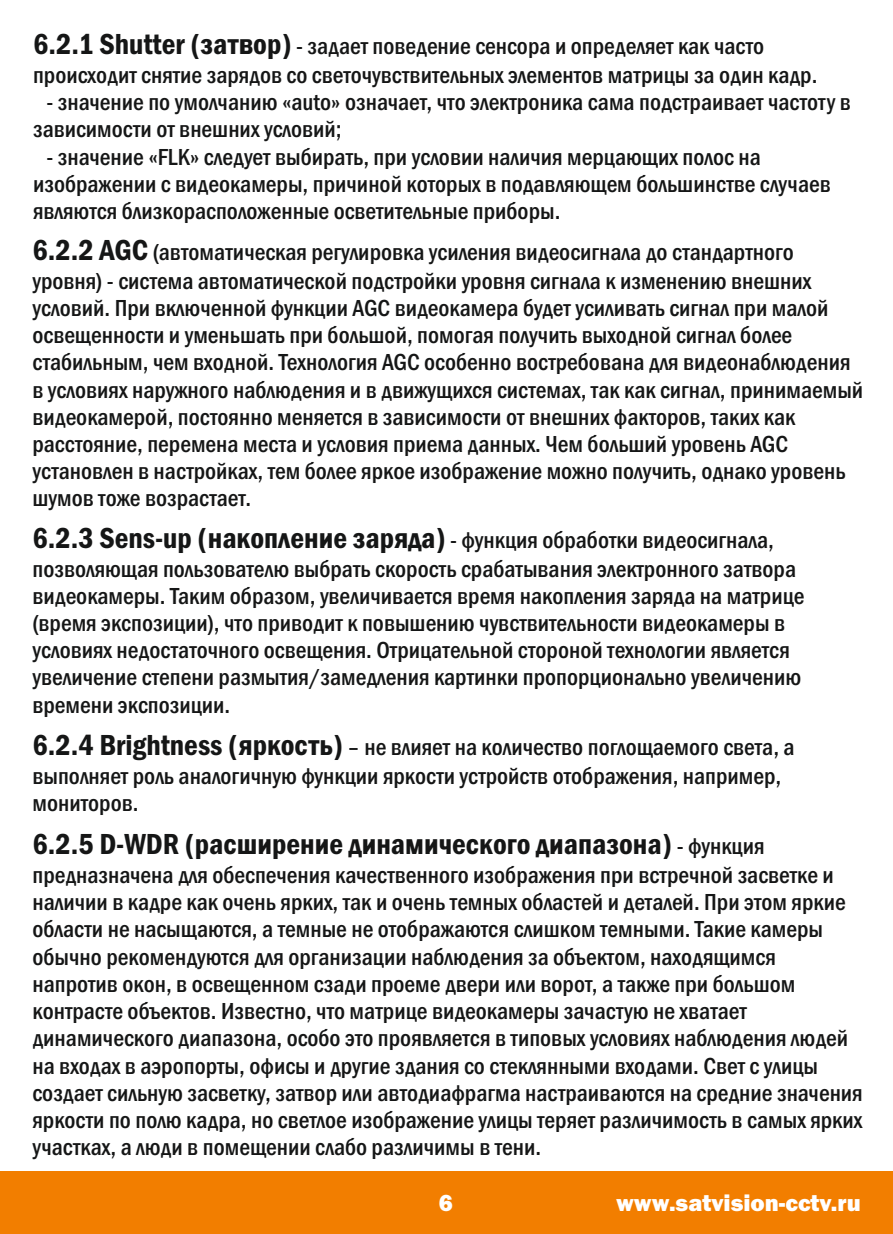
<style>
.page{position:relative;width:893px;height:1234px;background:#fff}
.page>*{position:absolute;margin:0;border:0;box-sizing:border-box;transform-origin:0 0}
.t1{font:600 condensed 30px "Franklin Gothic";color:#151616}
.t2{font:500 condensed 24px/27.3px "Franklin Gothic";color:#151616}
.t3{font:800 24px "Franklin Gothic";color:#fff}
.s1{font-weight:600;font-size:30px}
.s2{font-weight:500;font-size:24px}
</style>
<div class="page">
<div style="left:0;top:1170px;width:893px;height:63px;background:#f27e00"></div>
<p class="t2" style="left:33px;top:34px;width:786px;line-height:28.5px"><span class="s1">6.2.1 Shutter (затвор)</span> - задает поведение сенсора и определяет как часто происходит снятие зарядов со светочувствительных элементов матрицы за один кадр.</p>
<p class="t2" style="left:33px;top:90px;width:819px;text-indent:13px">- значение по умолчанию «auto» означает, что электроника сама подстраивает частоту в зависимости от внешних условий;</p>
<p class="t2" style="left:33px;top:145px;width:799px;text-indent:13px">- значение «FLK» следует выбирать, при условии наличия мерцающих полос на изображении с видеокамеры, причиной которых в подавляющем большинстве случаев являются близкорасположенные осветительные приборы.</p>
<p class="t2" style="left:32px;top:240px;width:832px"><span class="s1">6.2.2 AGC</span> (автоматическая регулировка усиления видеосигнала до стандартного уровня) - система автоматической подстройки уровня сигнала к изменению внешних условий. При включенной функции AGC видеокамера будет усиливать сигнал при малой освещенности и уменьшать при большой, помогая получить выходной сигнал более стабильным, чем входной. Технология AGC особенно востребована для видеонаблюдения в условиях наружного наблюдения и в движущихся системах, так как сигнал, принимаемый видеокамерой, постоянно меняется в зависимости от внешних факторов, таких как расстояние, перемена места и условия приема данных. Чем больший уровень AGC установлен в настройках, тем более яркое изображение можно получить, однако уровень шумов тоже возрастает.</p>
<p class="t1" style="left:32px;top:527px;width:743px">6.2.3 Sens-up (накопление заряда) <span class="s2">- функция обработки видеосигнала,</span></p>
<p class="t2" style="left:32px;top:556px;width:773px">позволяющая пользователю выбрать скорость срабатывания электронного затвора видеокамеры. Таким образом, увеличивается время накопления заряда на матрице (время экспозиции), что приводит к повышению чувствительности видеокамеры в условиях недостаточного освещения. Отрицательной стороной технологии является увеличение степени размытия/замедления картинки пропорционально увеличению времени экспозиции.</p>
<p class="t2" style="left:32px;top:735px;width:764px"><span class="s1">6.2.4 Brightness (яркость)</span> – не влияет на количество поглощаемого света, а выполняет роль аналогичную функции яркости устройств отображения, например, мониторов.</p>
<p class="t1" style="left:32px;top:833px;width:733px">6.2.5 D-WDR (расширение динамического диапазона) <span class="s2">- функция</span></p>
<p class="t2" style="left:32px;top:863px;width:832px">предназначена для обеспечения качественного изображения при встречной засветке и наличии в кадре как очень ярких, так и очень темных областей и деталей. При этом яркие области не насыщаются, а темные не отображаются слишком темными. Такие камеры обычно рекомендуются для организации наблюдения за объектом, находящимся напротив окон, в освещенном сзади проеме двери или ворот, а также при большом контрасте объектов. Известно, что матрице видеокамеры зачастую не хватает динамического диапазона, особо это проявляется в типовых условиях наблюдения людей на входах в аэропорты, офисы и другие здания со стеклянными входами. Свет с улицы создает сильную засветку, затвор или автодиафрагма настраиваются на средние значения яркости по полю кадра, но светлое изображение улицы теряет различимость в самых ярких участках, а люди в помещении слабо различимы в тени.</p>
<p class="t3" style="left:439px;top:1193px;width:16px">6</p>
<p class="t3" style="left:616px;top:1193px;width:246px">www.satvision-cctv.ru</p>
</div>
